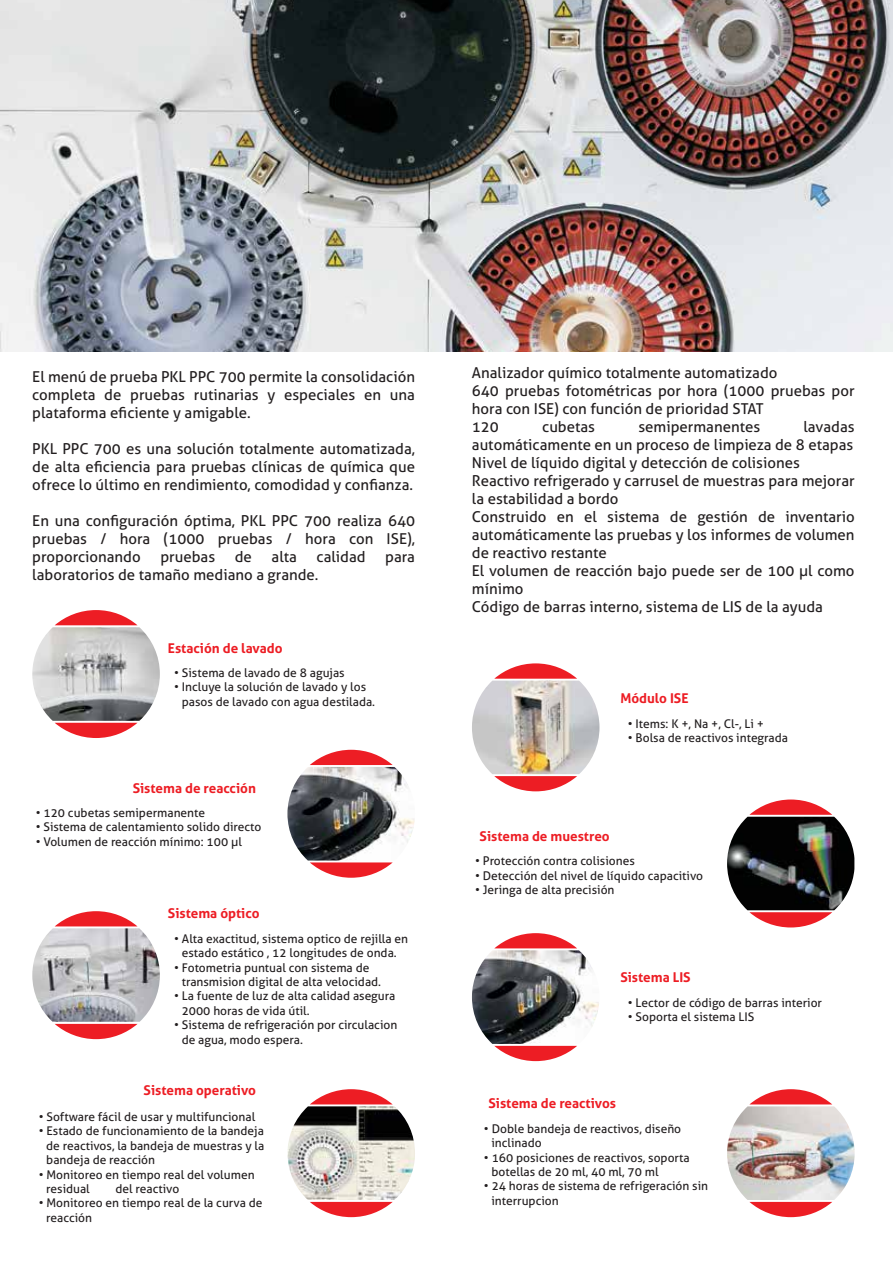
<style>
.page{position:relative;width:893px;height:1263px;background:#fff}
.page>*{position:absolute;margin:0;border:0;box-sizing:border-box;transform-origin:0 0}
.t1{font:15px/18px "Aller";color:#231f20;text-align:justify}
.t2{font:700 13.5px "Aller";color:#ed1d24}
.t3{font:12px/14.4px "Aller";color:#231f20}
</style>
<div class="page">
<img style="left:0;top:0;width:893px;height:351px">
<img style="left:32px;top:627px;width:128px;height:94px">
<svg style="left:55px;top:723px;width:82px;height:15px"></svg>
<svg style="left:55px;top:610px;width:82px;height:15px"></svg>
<img style="left:287px;top:767px;width:128px;height:93px">
<svg style="left:310px;top:862px;width:83px;height:16px"></svg>
<svg style="left:310px;top:750px;width:83px;height:15px"></svg>
<img style="left:32px;top:928px;width:128px;height:94px">
<svg style="left:55px;top:1024px;width:83px;height:15px"></svg>
<svg style="left:55px;top:911px;width:82px;height:15px"></svg>
<img style="left:472px;top:681px;width:127px;height:93px">
<svg style="left:494px;top:776px;width:83px;height:15px"></svg>
<svg style="left:494px;top:663px;width:83px;height:16px"></svg>
<img style="left:727px;top:1106px;width:128px;height:94px">
<svg style="left:749px;top:1202px;width:83px;height:15px"></svg>
<svg style="left:750px;top:1089px;width:82px;height:15px"></svg>
<img style="left:727px;top:817px;width:127px;height:93px">
<svg style="left:749px;top:912px;width:83px;height:15px"></svg>
<svg style="left:749px;top:799px;width:83px;height:16px"></svg>
<img style="left:472px;top:950px;width:127px;height:94px">
<svg style="left:494px;top:1046px;width:83px;height:15px"></svg>
<svg style="left:495px;top:933px;width:82px;height:15px"></svg>
<img style="left:287px;top:1106px;width:128px;height:94px">
<svg style="left:310px;top:1202px;width:83px;height:15px"></svg>
<svg style="left:310px;top:1089px;width:82px;height:15px"></svg>
<p class="t1" style="left:32px;top:367px;width:384px">El menú de prueba PKL PPC 700 permite la consolidación completa de pruebas rutinarias y especiales en una plataforma eficiente y amigable.</p>
<p class="t1" style="left:32px;top:439px;width:384px">PKL PPC 700 es una solución totalmente automatizada, de alta eficiencia para pruebas clínicas de química que ofrece lo último en rendimiento, comodidad y confianza.</p>
<p class="t1" style="left:32px;top:511px;width:384px">En una configuración óptima, PKL PPC 700 realiza 640 pruebas / hora (1000 pruebas / hora con ISE), proporcionando</p>
<p class="t1" style="left:160px;top:547px;width:56px">pruebas</p>
<p class="t1" style="left:235px;top:547px;width:19px">de</p>
<p class="t1" style="left:272px;top:547px;width:27px">alta</p>
<p class="t1" style="left:317px;top:547px;width:51px">calidad</p>
<p class="t1" style="left:385px;top:547px;width:31px">para</p>
<p class="t1" style="left:32px;top:565px;width:288px">laboratorios de tamaño mediano a grande.</p>
<p class="t2" style="left:168px;top:639px;width:116px">Estación de lavado</p>
<p class="t3" style="left:174px;top:665px;width:172px">• Sistema de lavado de 8 agujas</p>
<p class="t3" style="left:182px;top:680px;width:195px;text-indent:-8px">• Incluye la solución de lavado y los pasos de lavado con agua destilada.</p>
<p class="t2" style="left:133px;top:779px;width:125px">Sistema de reacción</p>
<p class="t3" style="left:36px;top:805px;width:171px">• 120 cubetas semipermanente</p>
<p class="t3" style="left:36px;top:820px;width:227px">• Sistema de calentamiento solido directo</p>
<p class="t3" style="left:36px;top:834px;width:208px">• Volumen de reacción mínimo: 100 µl</p>
<p class="t2" style="left:168px;top:905px;width:93px">Sistema óptico</p>
<p class="t3" style="left:174px;top:931px;width:235px;text-align:center">• Alta exactitud, sistema optico de rejilla en estado estático , 12 longitudes de onda.</p>
<p class="t3" style="left:182px;top:960px;width:201px;text-indent:-8px">• Fotometria puntual con sistema de transmision digital de alta velocidad.</p>
<p class="t3" style="left:182px;top:989px;width:215px;text-indent:-8px">• La fuente de luz de alta calidad asegura<br>2000 horas de vida útil.</p>
<p class="t3" style="left:182px;top:1018px;width:217px;text-indent:-8px">• Sistema de refrigeración por circulacion de agua, modo espera.</p>
<p class="t2" style="left:144px;top:1082px;width:114px">Sistema operativo</p>
<p class="t3" style="left:39px;top:1109px;width:218px">• Software fácil de usar y multifuncional</p>
<p class="t3" style="left:46px;top:1124px;width:220px;text-align:justify;text-indent:-8px">• Estado de funcionamiento de la bandeja de reactivos, la bandeja de muestras y la bandeja de reacción</p>
<p class="t3" style="left:46px;top:1167px;width:210px;text-indent:-8px">• Monitoreo en tiempo real del volumen residual</p>
<p class="t3" style="left:115px;top:1181px;width:65px">del reactivo</p>
<p class="t3" style="left:46px;top:1196px;width:218px;text-indent:-8px">• Monitoreo en tiempo real de la curva de reacción</p>
<p class="t1" style="left:472px;top:364px;width:384px;text-align:left">Analizador químico totalmente automatizado<br>640 pruebas fotométricas por hora (1000 pruebas por hora con ISE) con función de prioridad STAT<br>120</p>
<p class="t1" style="left:472px;top:418px;width:384px;text-align:left;text-indent:332px">lavadas automáticamente en un proceso de limpieza de 8 etapas Nivel de líquido digital y detección de colisiones Reactivo refrigerado y carrusel de muestras para mejorar la estabilidad a bordo<br>Construido en el sistema de gestión de inventario automáticamente las pruebas y los informes de volumen de reactivo restante<br>El volumen de reacción bajo puede ser de 100 µl como mínimo<br>Código de barras interno, sistema de LIS de la ayuda</p>
<p class="t1" style="left:542px;top:418px;width:54px">cubetas</p>
<p class="t1" style="left:638px;top:418px;width:123px">semipermanentes</p>
<p class="t2" style="left:620px;top:690px;width:70px">Módulo ISE</p>
<p class="t3" style="left:628px;top:716px;width:137px">• Items: K +, Na +, Cl-, Li +</p>
<p class="t3" style="left:628px;top:731px;width:162px">• Bolsa de reactivos integrada</p>
<p class="t2" style="left:480px;top:828px;width:132px">Sistema de muestreo</p>
<p class="t3" style="left:475px;top:854px;width:161px">• Protección contra colisiones</p>
<p class="t3" style="left:475px;top:868px;width:229px">• Detección del nivel de líquido capacitivo</p>
<p class="t3" style="left:475px;top:882px;width:141px">• Jeringa de alta precisión</p>
<p class="t2" style="left:620px;top:969px;width:72px">Sistema LIS</p>
<p class="t3" style="left:628px;top:995px;width:196px">• Lector de código de barras interior</p>
<p class="t3" style="left:628px;top:1010px;width:128px">• Soporta el sistema LIS</p>
<p class="t2" style="left:488px;top:1095px;width:129px">Sistema de reactivos</p>
<p class="t3" style="left:491px;top:1121px;width:191px;text-indent:-8px">• Doble bandeja de reactivos, diseño inclinado</p>
<p class="t3" style="left:491px;top:1150px;width:200px;text-indent:-8px">• 160 posiciones de reactivos, soporta botellas de 20 ml, 40 ml, 70 ml</p>
<p class="t3" style="left:491px;top:1179px;width:218px;text-indent:-8px">• 24 horas de sistema de refrigeración sin interrupcion</p>
</div>
